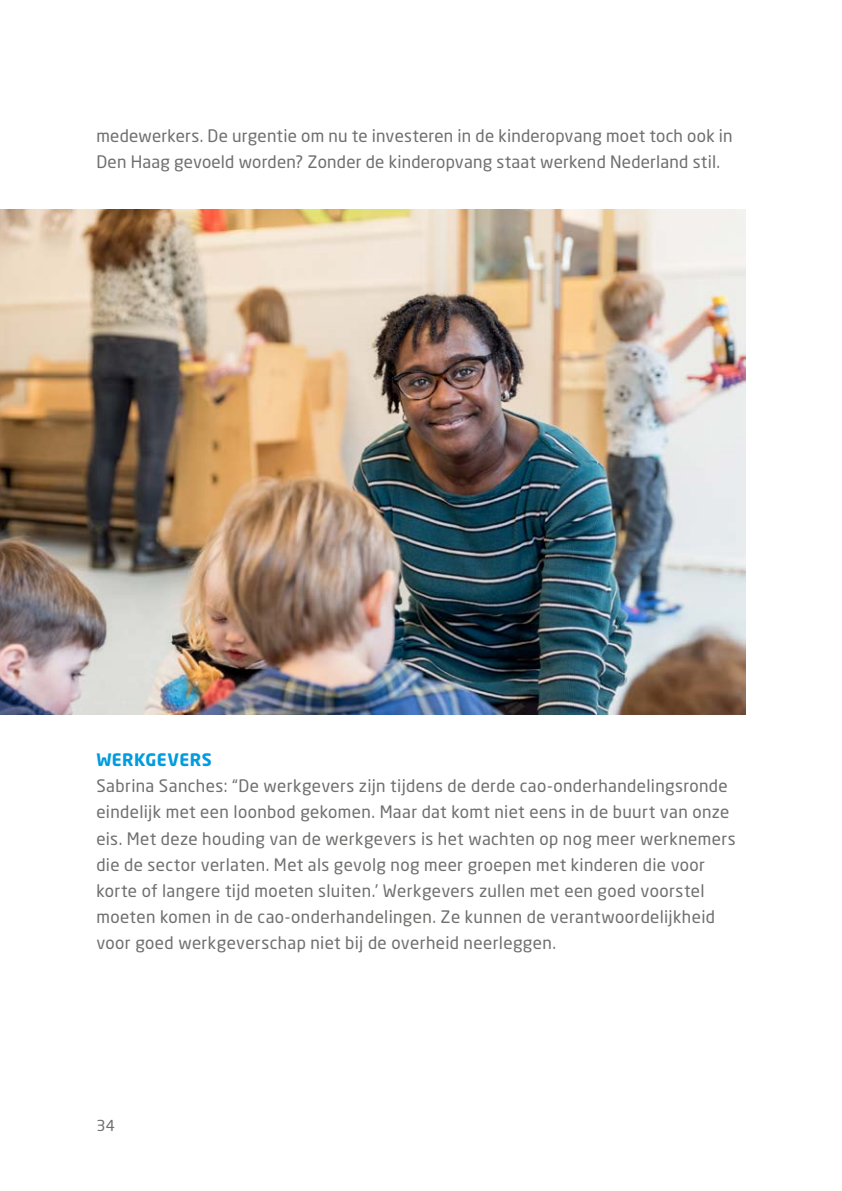
<style>
.page{position:relative;width:842px;height:1191px;background:#fff}
.page>*{position:absolute;margin:0;border:0;box-sizing:border-box;transform-origin:0 0}
.t1{font:17px/26px "Neo Sans Pro";letter-spacing:.02em;color:#6f6f6e}
.t2{font:700 17px "Neo Sans Pro";letter-spacing:.025em;color:#009cde}
.t3{font:15px "Neo Sans Pro";color:#6f6f6e}
</style>
<div class="page">
<hr style="left:841px;top:0;width:1px;height:1191px;background:#b99747">
<img style="left:0;top:209px;width:746px;height:505px">
<p class="t1" style="left:96px;top:123px;width:638px">medewerkers. De urgentie om nu te investeren in de kinderopvang moet toch ook in<br>Den Haag gevoeld worden? Zonder de kinderopvang staat werkend Nederland stil.</p>
<p class="t2" style="left:96px;top:749px;width:117px">WERKGEVERS</p>
<p class="t1" style="left:96px;top:773px;width:641px">Sabrina Sanches: “De werkgevers zijn tijdens de derde cao-onderhandelingsronde eindelijk met een loonbod gekomen. Maar dat komt niet eens in de buurt van onze eis. Met deze houding van de werkgevers is het wachten op nog meer werknemers die de sector verlaten. Met als gevolg nog meer groepen met kinderen die voor korte of langere tijd moeten sluiten.’ Werkgevers zullen met een goed voorstel moeten komen in de cao-onderhandelingen. Ze kunnen de verantwoordelijkheid voor goed werkgeverschap niet bij de overheid neerleggen.</p>
<p class="t3" style="left:96px;top:1116px;width:20px">34</p>
</div>
